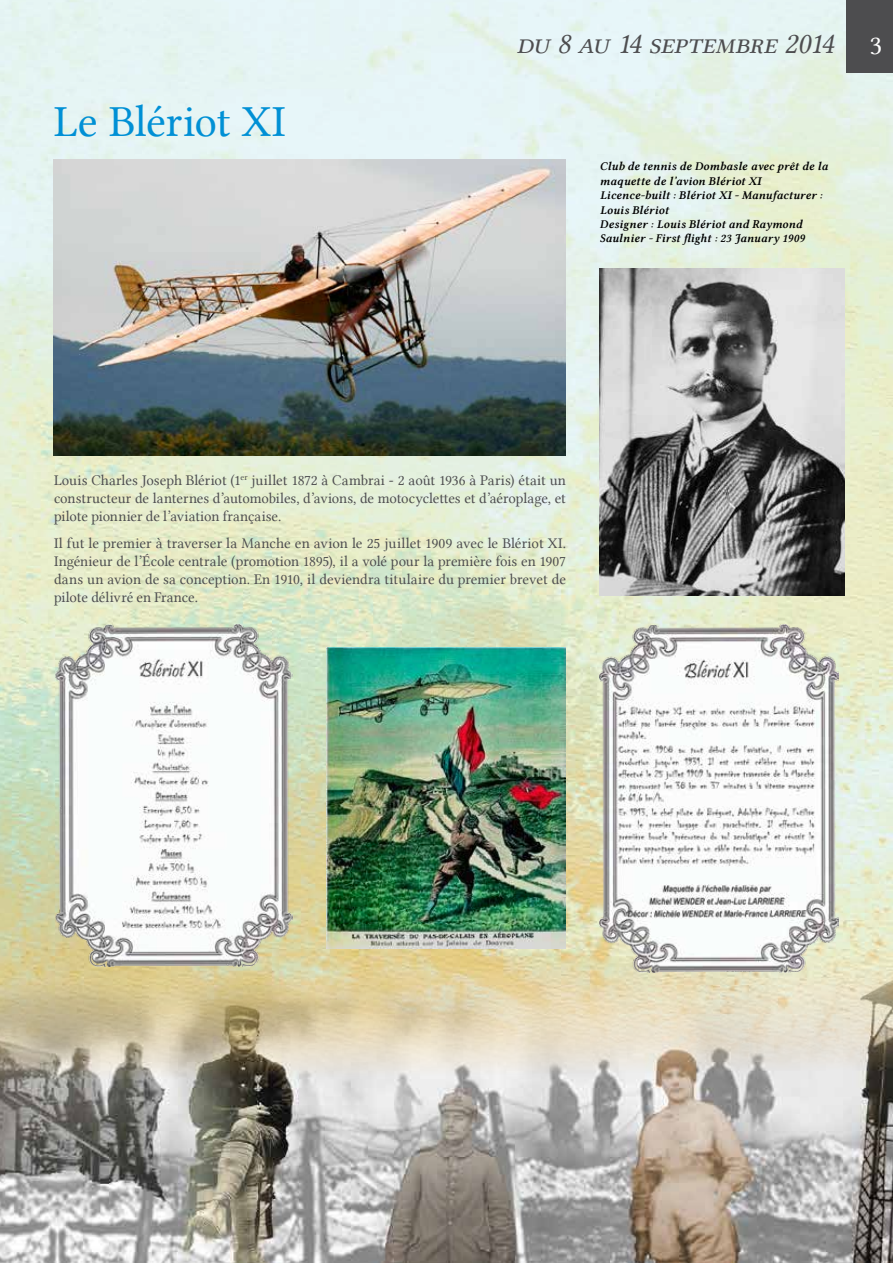
<style>
.page{position:relative;width:893px;height:1263px;background:#fff}
.page>*{position:absolute;margin:0;border:0;box-sizing:border-box;transform-origin:0 0}
.t1{font:45px "Lin Libertine";letter-spacing:-.01em;color:#0090d5}
.t2{font:30px "Lin Libertine Capitals I";letter-spacing:-.01em;color:#4d4d4f}
.t3{font:15px/18px "Lin Libertine";letter-spacing:-.005em;color:#4d4d4f;text-align:justify}
.t4{font:12px/14.4px "Lin Libertine ZI";letter-spacing:.01em;color:#000}
.s1{font-family:"Lin Libertine Capitals";font-size:27px;color:#fff}
</style>
<div class="page">
<img style="left:0;top:0;width:893px;height:967px">
<img style="left:0;top:967px;width:893px;height:296px">
<div style="left:846px;top:0;width:47px;height:73px;background:#4d4d4f"></div>
<img style="left:600px;top:268px;width:244px;height:327px">
<img style="left:600px;top:625px;width:239px;height:347px">
<img style="left:54px;top:625px;width:239px;height:342px">
<img style="left:54px;top:160px;width:512px;height:296px">
<img style="left:327px;top:648px;width:239px;height:301px">
<h1 class="t1" style="left:54px;top:95px;width:233px">Le Blériot XI</h1>
<h2 class="t2" style="left:516px;top:27px;width:367px">du 8 au 14 septembre 2014 <span class="s1">3</span></h2>
<p class="t4" style="left:600px;top:160px;width:230px">Club de tennis de Dombasle avec prêt de la maquette de l’avion Blériot XI Licence-built : Blériot XI - Manufacturer :<br>Louis Blériot<br>Designer : Louis Blériot and Raymond Saulnier - First flight : 23 January 1909</p>
<p class="t3" style="left:54px;top:472px;width:513px">Louis Charles Joseph Blériot (1<sup>er</sup> juillet 1872 à Cambrai - 2 août 1936 à Paris) était un constructeur de lanternes d’automobiles, d’avions, de motocyclettes et d’aéroplage, et pilote pionnier de l’aviation française.</p>
<p class="t3" style="left:54px;top:534px;width:513px">Il fut le premier à traverser la Manche en avion le 25 juillet 1909 avec le Blériot XI.<br>Ingénieur de l’École centrale (promotion 1895), il a volé pour la première fois en 1907 dans un avion de sa conception. En 1910, il deviendra titulaire du premier brevet de pilote délivré en France.</p>
</div>
